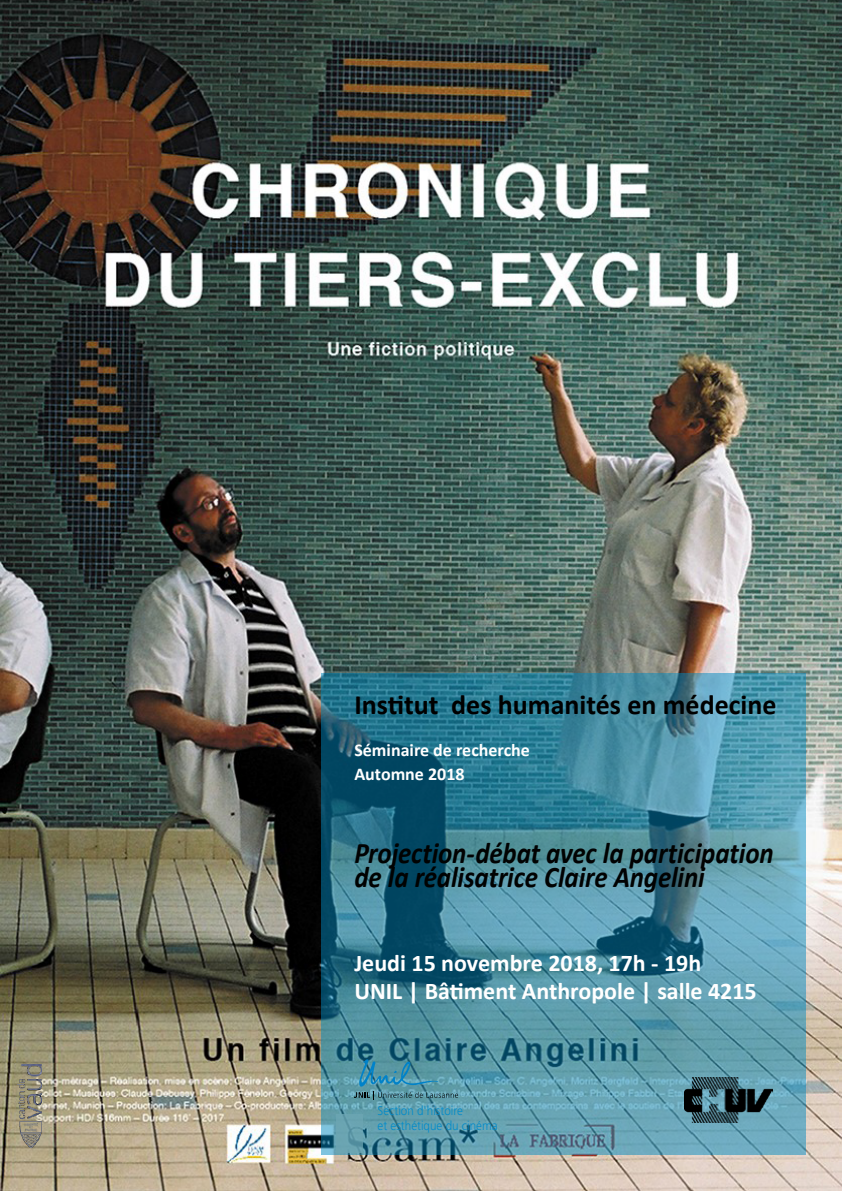
<style>
.page{position:relative;width:842px;height:1191px;background:#fff}
.page>*{position:absolute;margin:0;border:0;box-sizing:border-box;transform-origin:0 0}
.t1{font:italic 700 30px/24px "Calibri";letter-spacing:-.005em;color:#010202;scale:.9 1}
.t2{font:700 28px "Calibri";color:#000}
.t3{font:700 24px/28px "Calibri";color:#fff}
.t4{font:700 18px/24px "Calibri";color:#fff}
.t5{font:300 12.7px/14.6px "Frutiger LT Std";color:#008bcb;scale:.91 1}
</style>
<div class="page">
<img style="left:0;top:0;width:842px;height:1191px">
<svg style="left:321px;top:672px;width:484px;height:482px;background:#478a9e"></svg>
<svg style="left:354px;top:1059px;width:104px;height:40px;background:#4e91a3"></svg>
<img style="left:685px;top:1077px;width:87px;height:45px">
<img style="left:18px;top:1064px;width:23px;height:84px">
<p class="t2" style="left:354px;top:687px;width:424px">Institut des humanités en médecine</p>
<p class="t4" style="left:354px;top:738px;width:177px">Séminaire de recherche<br>Automne 2018</p>
<p class="t1" style="left:354px;top:841px;width:467px">Projection-débat avec la participation de la réalisatrice Claire Angelini</p>
<p class="t3" style="left:354px;top:949px;width:404px">Jeudi 15 novembre 2018, 17h - 19h<br>UNIL | Bâtiment Anthropole | salle 4215</p>
<p class="t5" style="left:378px;top:1103px;width:133px">Section d'histoire<br>et esthétique du cinéma</p>
</div>
